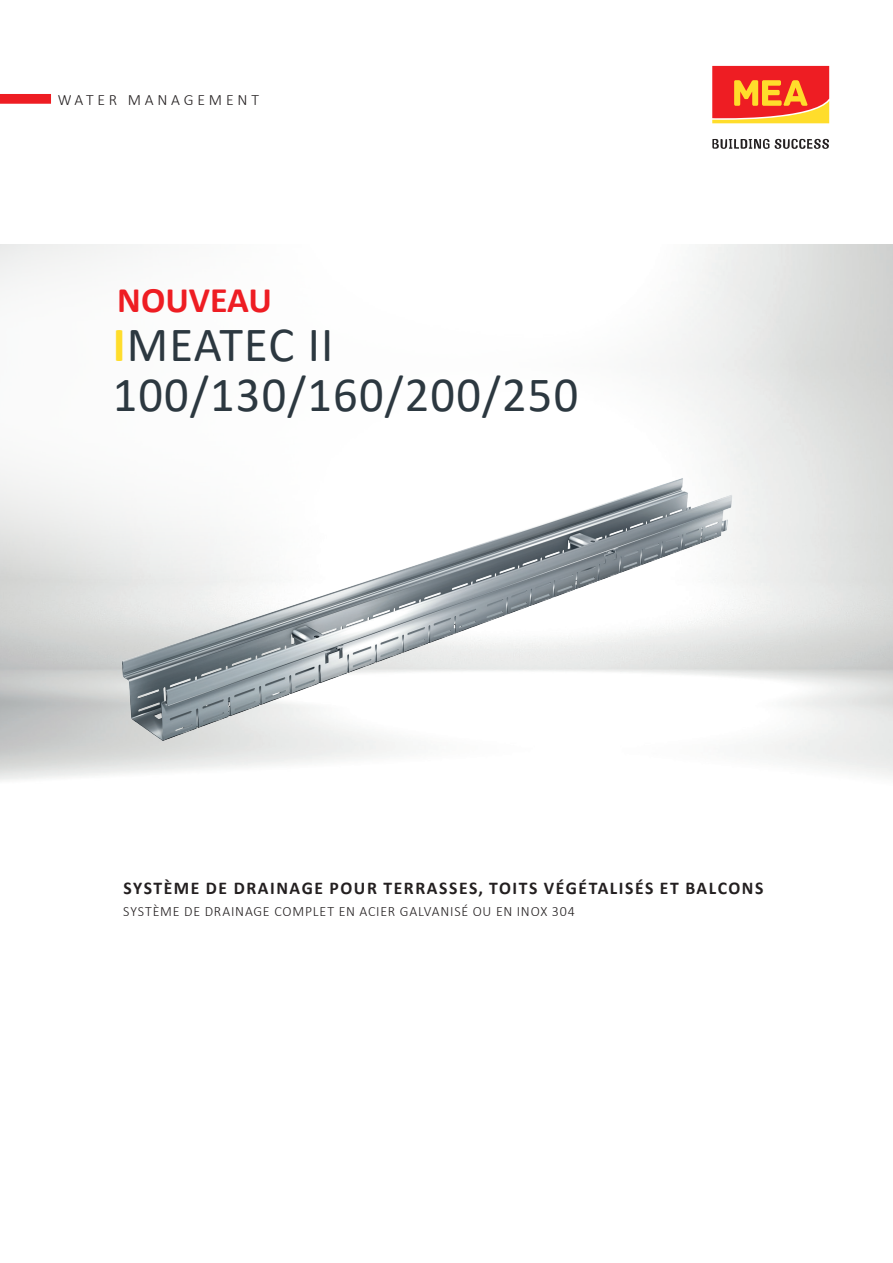
<style>
.page{position:relative;width:893px;height:1263px;background:#fff}
.page>*{position:absolute;margin:0;border:0;box-sizing:border-box;transform-origin:0 0}
.t1{font:49.5px/49.5px "Calibri";letter-spacing:.025em;color:#2c3840}
.t2{font:700 36px "Calibri";color:#ee1d23}
.t3{font:700 18px "Calibri";letter-spacing:.09em;color:#231f20}
.t4{font:300 15.75px "Calibri";letter-spacing:.24em;color:#231f20}
.t5{font:300 14.25px "Calibri";letter-spacing:.055em;color:#231f20}
.s1{font-weight:700;color:#ffdd2b}
</style>
<div class="page">
<svg style="left:712px;top:66px;width:117px;height:57px;background:#f35b2b"></svg>
<svg style="left:712px;top:139px;width:117px;height:10px"></svg>
<div style="left:0;top:94px;width:51px;height:10px;background:#ee1d23"></div>
<svg style="left:0;top:244px;width:806px;height:343px"></svg>
<img style="left:117px;top:468px;width:627px;height:309px">
<p class="t4" style="left:58px;top:90px;width:203px">WATER MANAGEMENT</p>
<h2 class="t2" style="left:117px;top:274px;width:156px">NOUVEAU</h2>
<h1 class="t1" style="left:113px;top:319px;width:467px"><span class="s1">I</span>MEATEC II<br>100/130/160/200/250</h1>
<p class="t3" style="left:124px;top:875px;width:641px">SYSTÈME DE DRAINAGE POUR TERRASSES, TOITS VÉGÉTALISÉS ET BALCONS</p>
<p class="t5" style="left:123px;top:903px;width:453px">SYSTÈME DE DRAINAGE COMPLET EN ACIER GALVANISÉ OU EN INOX 304</p>
</div>
